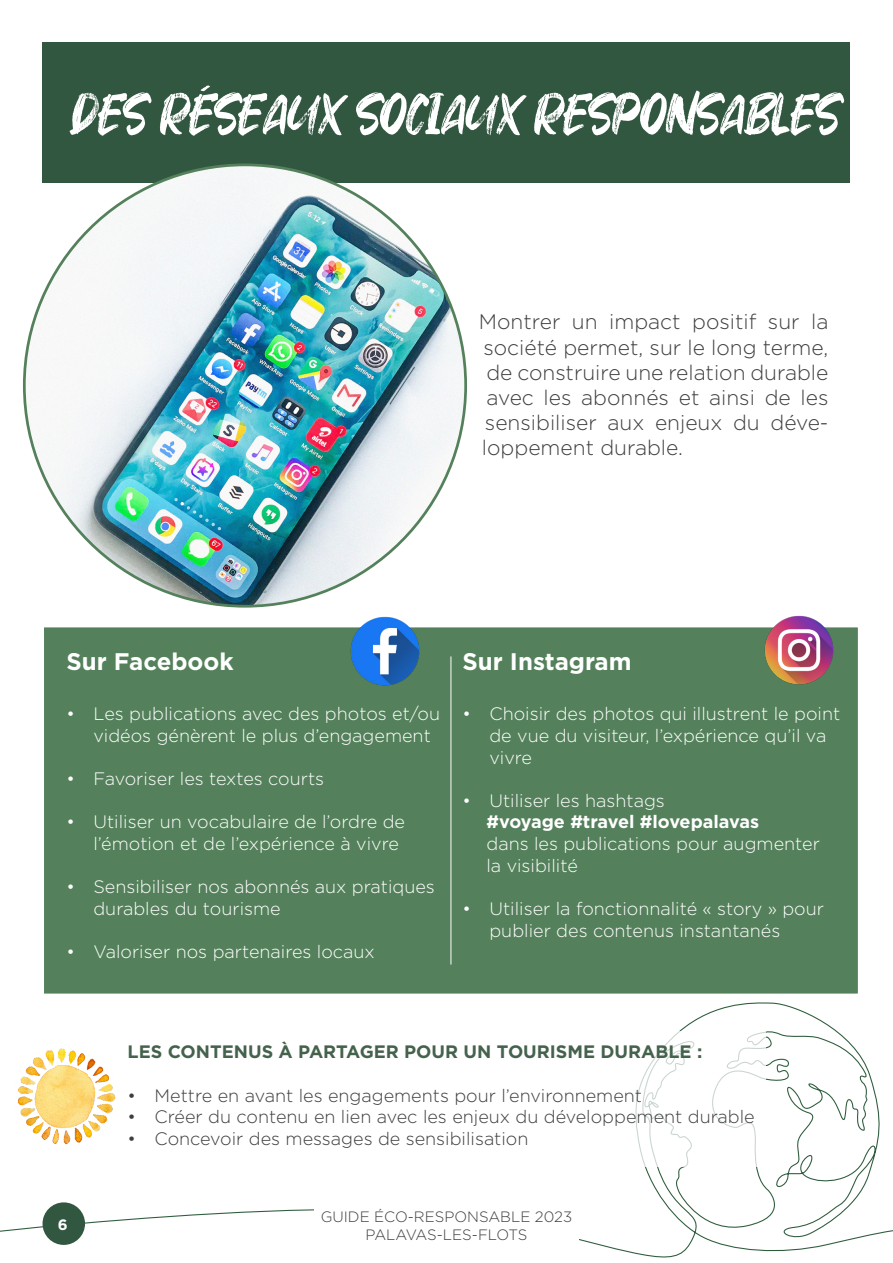
<style>
.page{position:relative;width:893px;height:1263px;background:#fff}
.page>*{position:absolute;margin:0;border:0;box-sizing:border-box;transform-origin:0 0}
.t1{font:54px "Hey October";color:#fff}
.t2{font:700 24px "Gotham";color:#fff}
.t3{font:300 21px/25.2px "Gotham";color:#3e3e3f;text-align:justify}
.t4{font:300 18px/21.6px "Gotham";color:#fff}
.t5{font:300 18px "Gotham";color:#3e3e3f}
.t6{font:700 18px "Gotham";color:#44624c}
.t7{font:700 18px "Gotham";letter-spacing:-.01em;color:#fff}
.t8{font:300 15px/18px "Gotham";color:#3e3e3f;text-align:center}
.t9{font:700 15px "Gotham";color:#fff}
</style>
<div class="page">
<svg style="left:0;top:1002px;width:893px;height:256px"></svg>
<div style="left:314px;top:1204px;width:265px;height:41px;background:#fff"></div>
<div style="left:43px;top:1202px;width:42px;height:43px;background:#325740;border-radius:50%"></div>
<div style="left:118px;top:1031px;width:648px;height:135px;background:#fff"></div>
<div style="left:43px;top:43px;width:807px;height:140px;background:#325740"></div>
<div style="left:41px;top:624px;width:820px;height:372px;background:#54815b;border:3px solid #fff"></div>
<img style="left:350px;top:616px;width:69px;height:69px">
<img style="left:764px;top:615px;width:69px;height:70px">
<img style="left:24px;top:165px;width:442px;height:441px;border-radius:221px">
<hr style="left:451px;top:656px;width:1px;height:308px;background:#fff">
<img style="left:15px;top:1044px;width:103px;height:111px">
<h1 class="t1" style="left:71px;top:84px;width:770px">DES RÉSEAUX SOCIAUX RESPONSABLES</h1>
<p class="t3" style="left:479px;top:309px;width:351px">Montrer un impact positif sur la société permet, sur le long terme, de construire une relation durable avec les abonnés et ainsi de les sensibiliser aux enjeux du déve&shy;loppement durable.</p>
<h2 class="t2" style="left:66px;top:646px;width:169px">Sur Facebook</h2>
<p class="t4" style="left:93px;top:703px;width:348px;text-indent:-27px">• Les publications avec des photos et/ou vidéos génèrent le plus d’engagement</p>
<p class="t4" style="left:66px;top:768px;width:259px">• Favoriser les textes courts</p>
<p class="t4" style="left:93px;top:811px;width:313px;text-indent:-27px">• Utiliser un vocabulaire de l’ordre de l’émotion et de l’expérience à vivre</p>
<p class="t4" style="left:93px;top:876px;width:343px;text-indent:-27px">• Sensibiliser nos abonnés aux pratiques durables du tourisme</p>
<p class="t4" style="left:66px;top:940px;width:310px">• Valoriser nos partenaires locaux</p>
<h2 class="t2" style="left:462px;top:646px;width:171px">Sur Instagram</h2>
<p class="t4" style="left:489px;top:703px;width:352px;text-indent:-27px">• Choisir des photos qui illustrent le point de vue du visiteur, l’expérience qu’il va vivre</p>
<p class="t4" style="left:462px;top:789px;width:204px">• Utiliser les hashtags</p>
<p class="t7" style="left:486px;top:810px;width:274px">#voyage #travel #lovepalavas</p>
<p class="t4" style="left:486px;top:832px;width:335px">dans les publications pour augmenter la visibilité</p>
<p class="t4" style="left:489px;top:897px;width:336px;text-indent:-27px">• Utiliser la fonctionnalité « story » pour publier des contenus instantanés</p>
<p class="t9" style="left:58px;top:1214px;width:11px">6</p>
<p class="t6" style="left:128px;top:1040px;width:576px">LES CONTENUS À PARTAGER POUR UN TOURISME DURABLE :</p>
<p class="t5" style="left:128px;top:1084px;width:516px">• Mettre en avant les engagements pour l’environnement</p>
<p class="t5" style="left:128px;top:1105px;width:629px">• Créer du contenu en lien avec les enjeux du développement durable</p>
<p class="t5" style="left:128px;top:1127px;width:402px">• Concevoir des messages de sensibilisation</p>
<p class="t8" style="left:321px;top:1207px;width:253px">GUIDE ÉCO-RESPONSABLE 2023<br>PALAVAS-LES-FLOTS</p>
</div>
